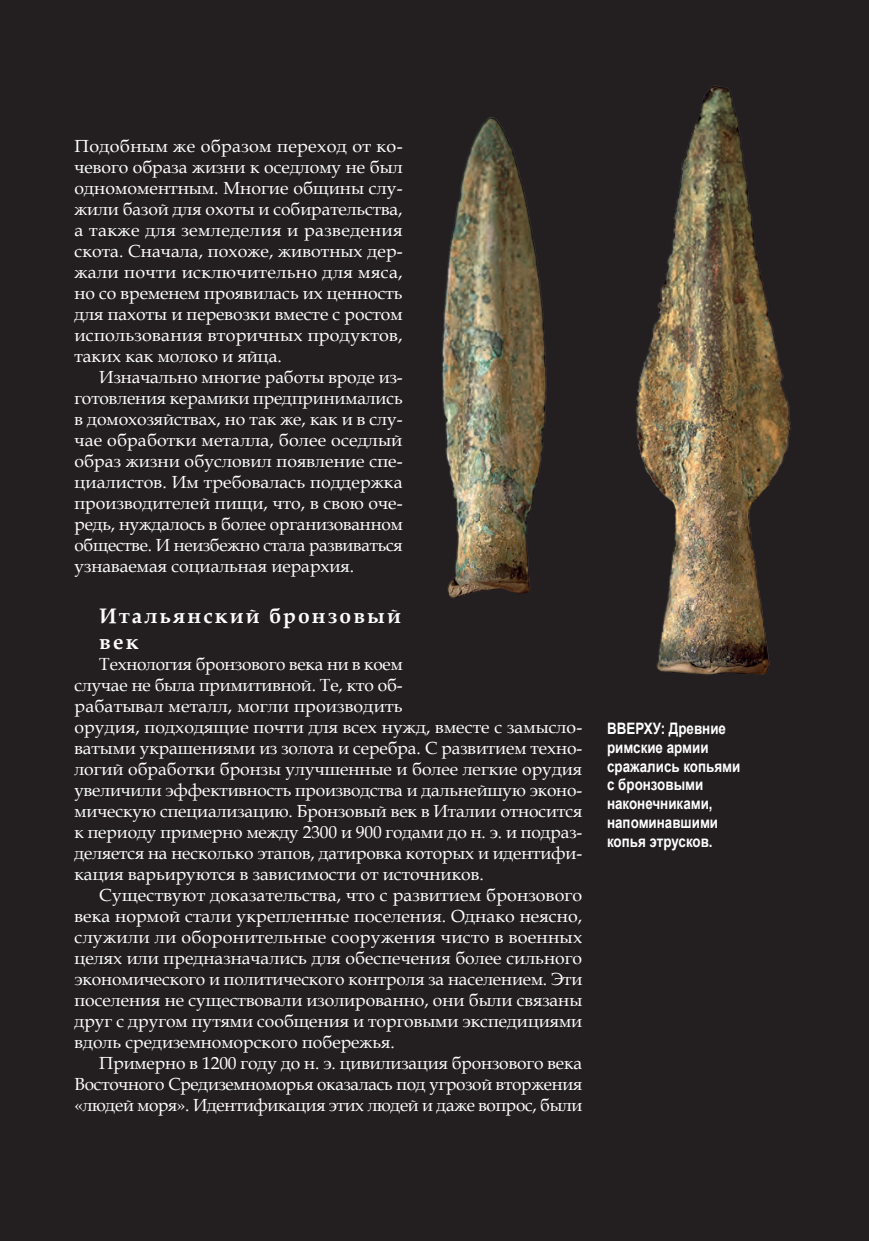
<style>
.page{position:relative;width:869px;height:1241px;background:#fff}
.page>*{position:absolute;margin:0;border:0;box-sizing:border-box;transform-origin:0 0}
.подзаголовок{font:700 21px "Book Antiqua";letter-spacing:.1em;color:#fff}
.заголовок_2{font:17.5px/21px "Book Antiqua";letter-spacing:-.005em;color:#fff;text-align:justify}
.подписи{font:700 15.75px/18.9px "Arial";color:#fff;scale:.85 1}
</style>
<div class="page">
<div style="left:0;top:0;width:868px;height:1240px;background:#231f20"></div>
<img style="left:442px;top:85px;width:350px;height:590px">
<p class="заголовок_2" style="left:74px;top:135px;width:329px">Подобным же образом переход от ко&shy;чевого образа жизни к оседлому не был одномоментным. Многие общины слу&shy;жили базой для охоты и собирательства, а также для земледелия и разведения скота. Сначала, похоже, животных дер&shy;жали почти исключительно для мяса, но со временем проявилась их ценность для пахоты и перевозки вместе с ростом использования вторичных продуктов, таких как молоко и яйца.</p>
<p class="заголовок_2" style="left:74px;top:366px;width:329px;text-indent:25px">Изначально многие работы вроде из&shy;готовления керамики предпринимались в домохозяйствах, но так же, как и в слу&shy;чае обработки металла, более оседлый образ жизни обусловил появление спе-</p>
<p class="заголовок_2" style="left:74px;top:471px;width:329px">циалистов. Им требовалась поддержка производителей пищи, что, в свою оче&shy;редь, нуждалось в более организованном обществе. И неизбежно стала развиваться узнаваемая социальная иерархия.</p>
<p class="подзаголовок" style="left:99px;top:602px;width:303px">Итальянский бронзовый</p>
<p class="подзаголовок" style="left:99px;top:627px;width:41px">век</p>
<p class="заголовок_2" style="left:74px;top:652px;width:509px;text-align:left;text-indent:25px">Технология бронзового века ни в коем<br>случае не была примитивной. Те, кто об-<br>рабатывал металл, могли производить<br>орудия, подходящие почти для всех нужд, вместе с замысло&shy;ватыми украшениями из золота и серебра. С развитием техно&shy;логий обработки бронзы улучшенные и более легкие орудия увеличили эффективность производства и дальнейшую эконо&shy;мическую специализацию. Бронзовый век в Италии относится к периоду примерно между 2300 и 900 годами до н. э. и подраз&shy;деляется на несколько этапов, датировка которых и идентифи&shy;кация варьируются в зависимости от источников.</p>
<p class="заголовок_2" style="left:74px;top:883px;width:509px;text-indent:25px">Существуют доказательства, что с развитием бронзового века нормой стали укрепленные поселения. Однако неясно, служили ли оборонительные сооружения чисто в военных целях или предназначались для обеспечения более сильного экономического и политического контроля за населением. Эти поселения не существовали изолированно, они были связаны друг с другом путями сообщения и торговыми экспедициями вдоль средиземноморского побережья.</p>
<p class="заголовок_2" style="left:74px;top:1051px;width:509px;text-indent:25px">Примерно в 1200 году до н. э. цивилизация бронзового века Восточного Средиземноморья оказалась под угрозой вторжения «людей моря». Идентификация этих людей и даже вопрос, были</p>
<p class="подписи" style="left:606px;top:719px;width:158px">ВВЕРХУ: Древние римские армии сражались копьями с бронзовыми наконечниками, напоминавшими копья этрусков.</p>
</div>
